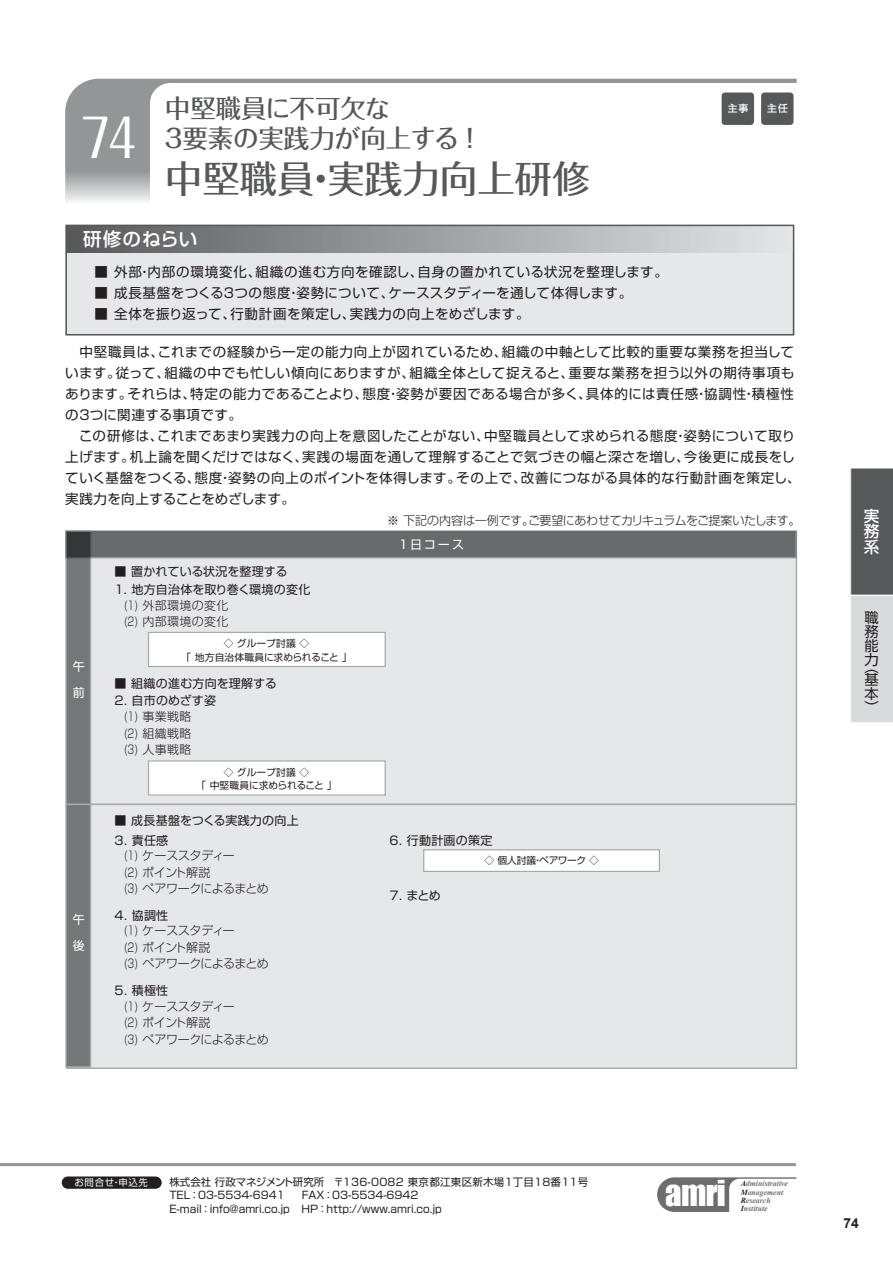
<style>
.page{position:relative;width:893px;height:1263px;background:#fff}
.page>*{position:absolute;margin:0;border:0;box-sizing:border-box;transform-origin:0 0}
.t1{font:500 52.5px "Folk Pro";color:#fff;scale:.75 1}
.t2{font:500 37.5px "Folk Pro";color:#57585a}
.t3{font:32.85px "Impact";color:#fff}
.t4{font:500 25.5px/30.6px "Folk Pro";color:#57585a}
.t5{font:500 18.6px "Shin Go Pro";letter-spacing:.05em;color:#fff}
.t6{font:500 15.6px/15.6px "UD Shin Go Pro";color:#fff;text-align:justify}
.t7{font:14.25px/14px "UD Shin Go Pro";color:#231f20;text-align:justify}
.t8{font:700 13.8px "Arial";color:#231f20}
.t9{font:13.5px/21px "Shin Go Pro";letter-spacing:.04em;color:#231f20}
.t10{font:300 12px/16.5px "Shin Go Pro";letter-spacing:-.03em;color:#231f20;scale:.75 1}
.t11{font:12px/17.2px "Shin Go Pro";letter-spacing:.02em;color:#231f20}
.t12{font:300 12px "Shin Go Pro";letter-spacing:-.03em;color:#231f20}
.t13{font:300 12px/16.5px "Shin Go Pro";letter-spacing:.025em;color:#231f20;scale:.75 1}
.t14{font:12px/25.5px "Shin Go Pro";letter-spacing:.17em;color:#fff}
.t15{font:10.5px/13.5px "Shin Go Pro";color:#231f20}
.t16{font:9.75px/13.4px "Shin Go Pro";color:#231f20;text-align:center}
.t17{font:9.75px "Shin Go Pro";letter-spacing:-.02em;color:#231f20}
.t18{font:500 9.75px "Shin Go Pro";color:#fff}
.t19{font:9.45px "Shin Go Pro";letter-spacing:.075em;color:#fff}
.t20{font:italic 700 7.8px/8.2px "Times New Roman";color:#6c6d70}
.s1{color:#231f20}
</style>
<div class="page">
<div style="left:67px;top:531px;width:729px;height:537px;background:#e6e7e9"></div>
<svg style="left:65px;top:79px;width:732px;height:213px"></svg>
<div style="left:66px;top:225px;width:727px;height:110px;background:#e6e7e9"></div>
<div style="left:66px;top:225px;width:727px;height:28px;background:linear-gradient(to right,#57595c,#e4e5e7)"></div>
<div style="left:66px;top:225px;width:728px;height:110px;border:1px solid #57585a"></div>
<div style="left:722px;top:92px;width:32px;height:33px;background:#57585a;border-radius:3px"></div>
<div style="left:761px;top:92px;width:32px;height:33px;background:#57585a;border-radius:3px"></div>
<div style="left:66px;top:531px;width:25px;height:536px;background:#757679"></div>
<div style="left:65px;top:530px;width:26px;height:538px;border:1px solid #a8a9ad"></div>
<div style="left:66px;top:531px;width:730px;height:27px;background:#696a6e"></div>
<div style="left:65px;top:530px;width:731px;height:28px;border:1px solid #a8a9ad"></div>
<hr style="left:66px;top:803px;width:730px;height:2px;background:#a8a9ad">
<div style="left:149px;top:632px;width:236px;height:34px;background:#fff"></div>
<div style="left:148px;top:632px;width:238px;height:35px;border:1px solid #a8a9ad"></div>
<div style="left:149px;top:761px;width:236px;height:34px;background:#fff"></div>
<div style="left:148px;top:760px;width:238px;height:36px;border:1px solid #a8a9ad"></div>
<div style="left:424px;top:850px;width:235px;height:21px;background:#fff"></div>
<div style="left:423px;top:849px;width:237px;height:23px;border:1px solid #a8a9ad"></div>
<svg style="left:850px;top:468px;width:43px;height:254px;background:#9b9c9d"></svg>
<svg style="left:657px;top:1177px;width:139px;height:35px"></svg>
<hr style="left:0;top:1163px;width:796px;height:3px;background:#939598">
<div style="left:62px;top:1176px;width:100px;height:13px;background:#231f20;border-radius:6px"></div>
<h1 class="t1" style="left:82px;top:94px;width:73px">74</h1>
<h3 class="t4" style="left:161px;top:89px;width:323px">中堅職員に不可欠な<br>３要素の実践力が向上する ！</h3>
<h2 class="t2" style="left:165px;top:147px;width:426px">中堅職員・実践力向上研修</h2>
<h3 class="t5" style="left:83px;top:224px;width:116px">研修のねらい</h3>
<p class="t9" style="left:94px;top:260px;width:575px">■ 外部・内部の環境変化、組織の進む方向を確認し、自身の置かれている状況を整理します。</p>
<p class="t9" style="left:94px;top:281px;width:539px">■ 成長基盤をつくる３つの態度・姿勢について、ケーススタディーを通して体得します。</p>
<p class="t9" style="left:94px;top:302px;width:437px">■ 全体を振り返って、行動計画を策定し、実践力の向上をめざします。</p>
<p class="t18" style="left:728px;top:100px;width:22px">主事</p>
<p class="t18" style="left:767px;top:100px;width:22px">主任</p>
<p class="t9" style="left:65px;top:340px;width:737px">　中堅職員は、これまでの経験から一定の能力向上が図れているため、組織の中軸として比較的重要な業務を担当しています。従って、組織の中でも忙しい傾向にありますが、組織全体として捉えると、重要な業務を担う以外の期待事項もあります。それらは、特定の能力であることより、態度・姿勢が要因である場合が多く、具体的には責任感・協調性・積極性の３つに関連する事項です。<br>　この研修は、これまであまり実践力の向上を意図したことがない、中堅職員として求められる態度・姿勢について取り上げます。机上論を聞くだけではなく、実践の場面を通して理解することで気づきの幅と深さを増し、今後更に成長をしていく基盤をつくる、態度・姿勢の向上のポイントを体得します。その上で、改善につながる具体的な行動計画を策定し、実践力を向上することをめざします。</p>
<p class="t12" style="left:387px;top:511px;width:415px">※ 下記の内容は一例です。ご要望にあわせてカリキュラムをご提案いたします。</p>
<p class="t14" style="left:73px;top:653px;width:13px">午前</p>
<p class="t14" style="left:73px;top:905px;width:13px">午後</p>
<p class="t11" style="left:113px;top:562px;width:199px">■ 置かれている状況を整理する<br>１．地方自治体を取り巻く環境の変化</p>
<p class="t13" style="left:124px;top:596px;width:141px">(1) 外部環境の変化(2) 内部環境の変化</p>
<p class="t16" style="left:186px;top:636px;width:162px">◇ グループ討議 ◇<br>｢ 地方自治体職員に求められること ｣</p>
<p class="t11" style="left:115px;top:673px;width:164px">■ 組織の進む方向を理解する<br>2．自市のめざす姿</p>
<p class="t10" style="left:124px;top:707px;width:91px;text-align:justify">(1) 事業戦略(2) 組織戦略(3) 人事戦略</p>
<p class="t16" style="left:201px;top:764px;width:132px">◇ グループ討議 ◇<br>｢ 中堅職員に求められること ｣</p>
<p class="t11" style="left:115px;top:808px;width:186px;line-height:20.2px">■ 成長基盤をつくる実践力の向上<br>3．責任感</p>
<p class="t10" style="left:124px;top:846px;width:195px">(1) ケーススタディー<br>(2) ポイント解説<br>(3) ペアワークによるまとめ</p>
<p class="t11" style="left:115px;top:905px;width:55px">4．協調性</p>
<p class="t10" style="left:124px;top:921px;width:195px">(1) ケーススタディー<br>(2) ポイント解説<br>(3) ペアワークによるまとめ</p>
<p class="t11" style="left:115px;top:980px;width:55px">5．積極性</p>
<p class="t10" style="left:124px;top:996px;width:195px">(1) ケーススタディー<br>(2) ポイント解説<br>(3) ペアワークによるまとめ</p>
<p class="t14" style="left:399px;top:530px;width:67px">1日コース</p>
<p class="t11" style="left:390px;top:830px;width:104px">6．行動計画の策定</p>
<p class="t17" style="left:484px;top:852px;width:116px">◇ 個人討議・ペアワーク ◇</p>
<p class="t11" style="left:390px;top:885px;width:53px">7．まとめ</p>
<p class="t6" style="left:864px;top:508px;width:17px">実務系</p>
<p class="t7" style="left:865px;top:610px;width:16px">職務能力</p>
<p class="t7" style="left:865px;top:659px;width:15px">（基本）</p>
<p class="t19" style="left:75px;top:1175px;width:75px">お問合せ・申込先</p>
<p class="t15" style="left:169px;top:1174px;width:420px">株式会社 行政マネジメント研究所 〒136-0082 東京都江東区新木場１丁目18番11号<br>TEL：03-5534-6941</p>
<p class="t15" style="left:169px;top:1187px;width:274px;text-indent:132px">FAX：03-5534-6942<br>E-mail：info@amri.co.jp HP：http://www.amri.co.jp</p>
<h3 class="t3" style="left:665px;top:1168px;width:62px">AMRI</h3>
<p class="t20" style="left:741px;top:1179px;width:49px"><span class="s1">A</span>dministrative<br><span class="s1">M</span>anagement<br><span class="s1">R</span>esearch<br><span class="s1">I</span>nstitute</p>
<p class="t8" style="left:844px;top:1213px;width:17px">74</p>
</div>
